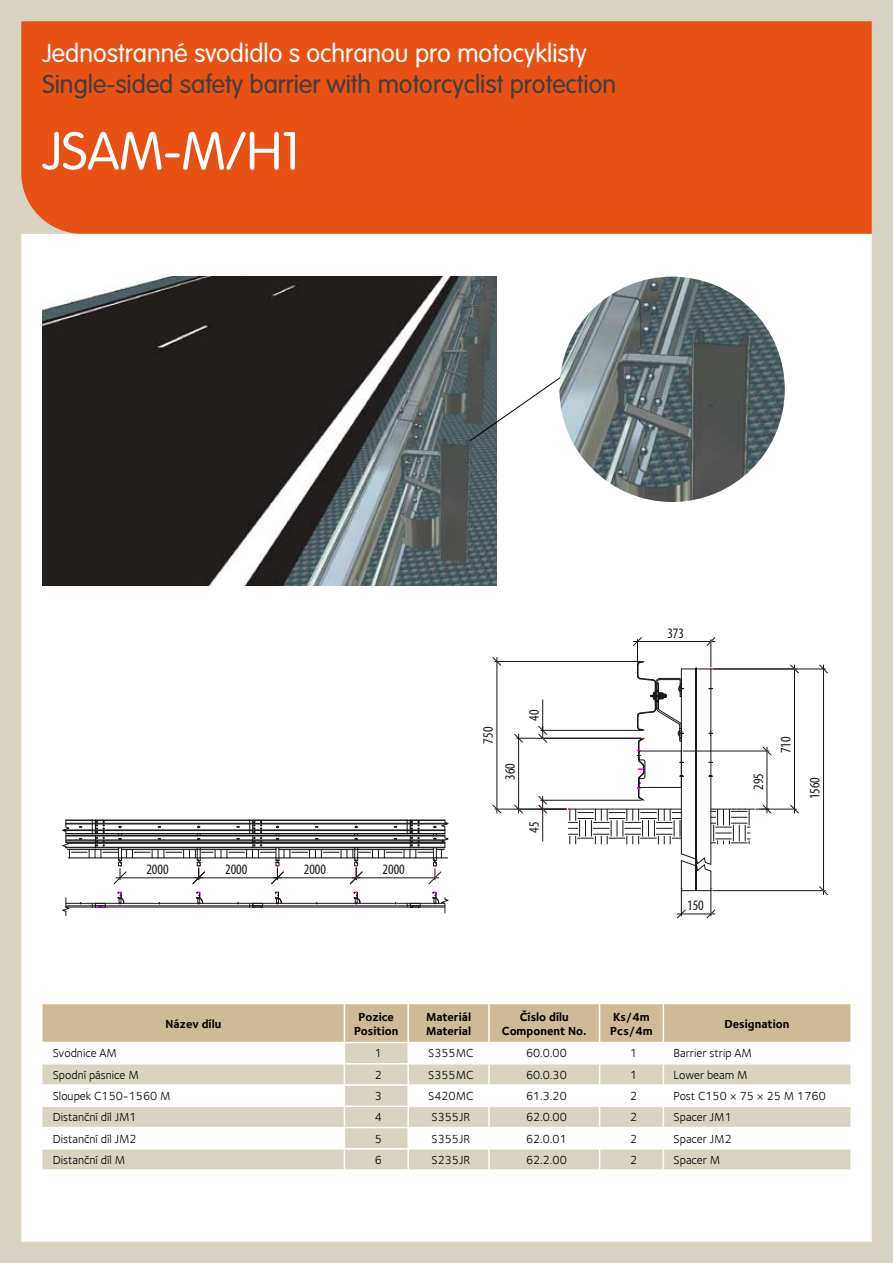
<style>
.page{position:relative;width:893px;height:1263px;background:#d9d3c2}
.page>*{position:absolute;margin:0;border:0;box-sizing:border-box;transform-origin:0 0}
.t1{font:300 52.5px "VAG Rounded Std";color:#fff}
.t2{font:300 25.5px "VAG Rounded Std";color:#3e3e40}
.t3{font:300 25.5px "VAG Rounded Std";color:#fff}
.t4{font:condensed 14.4px "Myriad Pro";color:#1a171b}
.t5{font:12px "Foundry Sterling Book CE";color:#000}
.t6{font:12px/14.4px "Foundry Sterling Bold CE";color:#000;text-align:center}
</style>
<div class="page">
<div style="left:21px;top:21px;width:851px;height:213px;background:#e75113"></div>
<div style="left:21px;top:234px;width:851px;height:1008px;background:#fff"></div>
<hr style="left:95px;top:903px;width:158px;height:1px;background:#1a171b">
<hr style="left:95px;top:907px;width:158px;height:1px;background:#1a171b">
<hr style="left:95px;top:905px;width:155px;height:1px;background:#1a171b">
<hr style="left:410px;top:903px;width:34px;height:1px;background:#1a171b">
<hr style="left:410px;top:907px;width:35px;height:1px;background:#1a171b">
<hr style="left:410px;top:905px;width:35px;height:1px;background:#1a171b">
<svg style="left:249px;top:903px;width:14px;height:5px"></svg>
<hr style="left:253px;top:903px;width:157px;height:1px;background:#1a171b">
<hr style="left:253px;top:907px;width:157px;height:1px;background:#1a171b">
<hr style="left:253px;top:905px;width:154px;height:1px;background:#1a171b">
<svg style="left:407px;top:903px;width:14px;height:5px"></svg>
<svg style="left:62px;top:897px;width:44px;height:19px"></svg>
<hr style="left:713px;top:669px;width:112px;height:1px;background:#1a171b">
<hr style="left:713px;top:890px;width:112px;height:1px;background:#1a171b">
<hr style="left:823px;top:665px;width:1px;height:229px;background:#1a171b">
<svg style="left:819px;top:664px;width:9px;height:9px"></svg>
<svg style="left:819px;top:886px;width:9px;height:9px"></svg>
<hr style="left:495px;top:661px;width:146px;height:1px;background:#1a171b">
<hr style="left:495px;top:809px;width:71px;height:1px;background:#1a171b">
<hr style="left:497px;top:657px;width:1px;height:156px;background:#1a171b">
<svg style="left:492px;top:657px;width:9px;height:9px"></svg>
<svg style="left:492px;top:804px;width:9px;height:10px"></svg>
<hr style="left:761px;top:809px;width:35px;height:1px;background:#1a171b">
<hr style="left:794px;top:665px;width:1px;height:148px;background:#1a171b">
<svg style="left:790px;top:804px;width:9px;height:10px"></svg>
<svg style="left:790px;top:664px;width:9px;height:9px"></svg>
<hr style="left:517px;top:738px;width:124px;height:1px;background:#1a171b">
<hr style="left:518px;top:734px;width:1px;height:79px;background:#1a171b">
<svg style="left:514px;top:734px;width:9px;height:9px"></svg>
<svg style="left:514px;top:804px;width:9px;height:10px"></svg>
<svg style="left:538px;top:637px;width:233px;height:281px"></svg>
<svg style="left:62px;top:820px;width:387px;height:64px"></svg>
<svg style="left:117px;top:891px;width:7px;height:13px"></svg>
<svg style="left:196px;top:891px;width:7px;height:13px"></svg>
<svg style="left:275px;top:891px;width:7px;height:13px"></svg>
<svg style="left:354px;top:891px;width:7px;height:13px"></svg>
<svg style="left:432px;top:891px;width:17px;height:22px"></svg>
<img style="left:43px;top:277px;width:453px;height:308px">
<svg style="left:469px;top:362px;width:91px;height:79px"></svg>
<svg style="left:43px;top:1004px;width:808px;height:166px"></svg>
<hr style="left:407px;top:1149px;width:2px;height:20px;background:#fff">
<hr style="left:344px;top:1169px;width:64px;height:2px;background:#fff">
<img style="left:559px;top:277px;width:226px;height:225px;border-radius:113px">
<h2 class="t3" style="left:43px;top:39px;width:546px">Jednostranné svodidlo s ochranou pro motocyklisty</h2>
<h2 class="t2" style="left:43px;top:69px;width:575px">Single-sided safety barrier with motorcyclist protection</h2>
<h1 class="t1" style="left:43px;top:121px;width:259px">JSAM-M/H1</h1>
<p class="t4" style="left:146px;top:860px;width:24px">2000</p>
<p class="t4" style="left:225px;top:860px;width:24px">2000</p>
<p class="t4" style="left:304px;top:860px;width:24px">2000</p>
<p class="t4" style="left:383px;top:860px;width:24px">2000</p>
<p class="t4" style="left:479px;top:743px;width:18px;rotate:-90deg">750</p>
<p class="t4" style="left:501px;top:780px;width:18px;rotate:-90deg">360</p>
<p class="t4" style="left:525px;top:720px;width:13px;rotate:-90deg">40</p>
<p class="t4" style="left:525px;top:833px;width:13px;rotate:-90deg">45</p>
<p class="t4" style="left:667px;top:624px;width:18px">373</p>
<p class="t4" style="left:687px;top:896px;width:18px">150</p>
<p class="t4" style="left:750px;top:790px;width:18px;rotate:-90deg">295</p>
<p class="t4" style="left:777px;top:753px;width:18px;rotate:-90deg">710</p>
<p class="t4" style="left:806px;top:799px;width:24px;rotate:-90deg">1560</p>
<p class="t6" style="left:166px;top:1017px;width:57px">Název dílu</p>
<p class="t6" style="left:354px;top:1009px;width:46px">Pozice<br>Position</p>
<p class="t6" style="left:426px;top:1009px;width:47px;text-align:left">Materiál<br>Material</p>
<p class="t6" style="left:502px;top:1009px;width:86px">Číslo dílu<br>Component No.</p>
<p class="t6" style="left:610px;top:1009px;width:44px;text-align:left">Ks/4m<br>Pcs/4m</p>
<p class="t6" style="left:724px;top:1017px;width:66px">Designation</p>
<p class="t5" style="left:53px;top:1046px;width:66px">Svodnice AM</p>
<p class="t5" style="left:375px;top:1046px;width:9px">1</p>
<p class="t5" style="left:428px;top:1046px;width:47px">S355MC</p>
<p class="t5" style="left:526px;top:1046px;width:42px">60.0.00</p>
<p class="t5" style="left:630px;top:1046px;width:9px">1</p>
<p class="t5" style="left:674px;top:1046px;width:80px">Barrier strip AM</p>
<p class="t5" style="left:53px;top:1068px;width:88px">Spodní pásnice M</p>
<p class="t5" style="left:375px;top:1068px;width:9px">2</p>
<p class="t5" style="left:428px;top:1068px;width:47px">S355MC</p>
<p class="t5" style="left:526px;top:1068px;width:42px">60.0.30</p>
<p class="t5" style="left:630px;top:1068px;width:9px">1</p>
<p class="t5" style="left:674px;top:1068px;width:75px">Lower beam M</p>
<p class="t5" style="left:53px;top:1089px;width:119px">Sloupek C150-1560 M</p>
<p class="t5" style="left:375px;top:1089px;width:9px">3</p>
<p class="t5" style="left:428px;top:1089px;width:47px">S420MC</p>
<p class="t5" style="left:526px;top:1089px;width:42px">61.3.20</p>
<p class="t5" style="left:630px;top:1089px;width:9px">2</p>
<p class="t5" style="left:674px;top:1089px;width:154px">Post C150 × 75 × 25 M 1760</p>
<p class="t5" style="left:53px;top:1110px;width:85px">Distanční díl JM1</p>
<p class="t5" style="left:375px;top:1110px;width:9px">4</p>
<p class="t5" style="left:431px;top:1110px;width:40px">S355JR</p>
<p class="t5" style="left:526px;top:1110px;width:42px">62.0.00</p>
<p class="t5" style="left:630px;top:1110px;width:9px">2</p>
<p class="t5" style="left:674px;top:1110px;width:60px">Spacer JM1</p>
<p class="t5" style="left:53px;top:1132px;width:85px">Distanční díl JM2</p>
<p class="t5" style="left:375px;top:1132px;width:9px">5</p>
<p class="t5" style="left:431px;top:1132px;width:40px">S355JR</p>
<p class="t5" style="left:526px;top:1132px;width:42px">62.0.01</p>
<p class="t5" style="left:630px;top:1132px;width:9px">2</p>
<p class="t5" style="left:674px;top:1132px;width:60px">Spacer JM2</p>
<p class="t5" style="left:53px;top:1153px;width:74px">Distanční díl M</p>
<p class="t5" style="left:375px;top:1153px;width:9px">6</p>
<p class="t5" style="left:431px;top:1153px;width:40px">S235JR</p>
<p class="t5" style="left:526px;top:1153px;width:42px">62.2.00</p>
<p class="t5" style="left:630px;top:1153px;width:9px">2</p>
<p class="t5" style="left:674px;top:1153px;width:48px">Spacer M</p>
</div>
